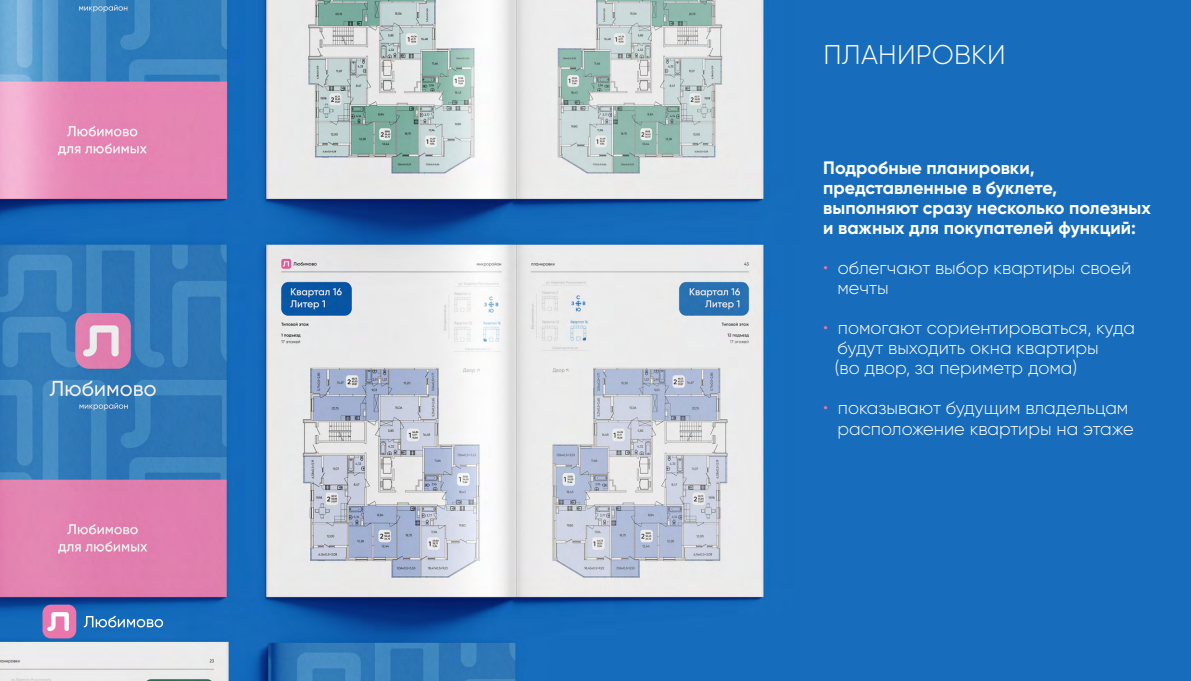
<style>
.page{position:relative;width:1191px;height:681px;background:#fff}
.page>*{position:absolute;margin:0;border:0;box-sizing:border-box;transform-origin:0 0}
.t1{font:300 27px "Gilroy";letter-spacing:.01em;color:#fff}
.t2{font:300 18px/20px "Gilroy";color:#fff}
.t3{font:700 18px/20px "Gilroy";color:#fff}
.s1{color:#ea76ab}
</style>
<div class="page">
<div style="left:0;top:0;width:1191px;height:680px;background:#176dbc"></div>
<img style="left:1px;top:0;width:763px;height:680px">
<svg style="left:84px;top:615px;width:79px;height:12px"></svg>
<div style="left:43px;top:604px;width:33px;height:34px;background:#ea76ab;border-radius:8px"></div>
<svg style="left:47px;top:612px;width:22px;height:18px"></svg>
<h1 class="t1" style="left:823px;top:38px;width:184px">ПЛАНИРОВКИ</h1>
<p class="t3" style="left:823px;top:158px;width:329px">Подробные планировки, представленные в буклете, выполняют сразу несколько полезных и важных для покупателей функций:</p>
<p class="t2" style="left:837px;top:258px;width:295px;text-indent:-14px"><span class="s1">•</span> облегчают выбор квартиры своей мечты</p>
<p class="t2" style="left:835px;top:318px;width:302px;text-indent:-12px"><span class="s1">•</span> помогают сориентироваться, куда будут выходить окна квартиры<br>(во двор, за периметр дома)</p>
<p class="t2" style="left:823px;top:398px;width:312px;text-align:right"><span class="s1">•</span> показывают будущим владельцам расположение квартиры на этаже</p>
</div>
